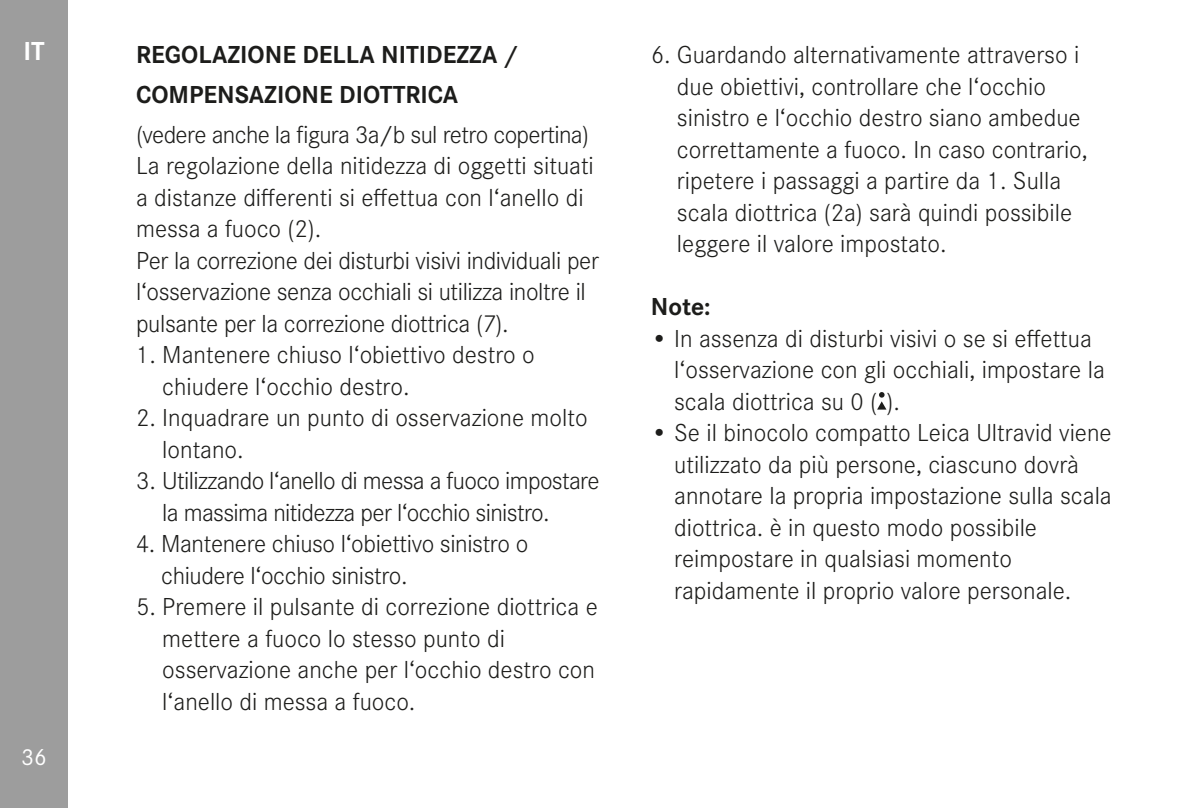
<style>
.page{position:relative;width:1191px;height:808px;background:#fff}
.page>*{position:absolute;margin:0;border:0;box-sizing:border-box;transform-origin:0 0}
.t1{font:700 27px "Corporate S";color:#fff}
.Body_Text{font:300 25.5px/31.5px "Corporate S";color:#1d1d1b}
.Body_Text-2{font:300 25.5px/31.5px "Corporate S";letter-spacing:-.025em;color:#1d1d1b}
.Heading_02{font:700 25.5px "Corporate S";color:#1d1d1b}
.Body_Text-3{font:700 25.5px "Corporate S";color:#1d1d1b}
.t2{font:24px "Corporate S";color:#fff}
</style>
<div class="page">
<div style="left:0;top:0;width:68px;height:808px;background:#9d9d9d"></div>
<svg style="left:877px;top:392px;width:9px;height:18px"></svg>
<p class="t1" style="left:23px;top:29px;width:23px">IT</p>
<p class="t2" style="left:21px;top:740px;width:27px">36</p>
<p class="Heading_02" style="left:136px;top:34px;width:383px">REGOLAZIONE DELLA NITIDEZZA /</p>
<p class="Heading_02" style="left:136px;top:74px;width:324px">COMPENSAZIONE DIOTTRICA</p>
<p class="Body_Text-2" style="left:136px;top:117px;width:454px">(vedere anche la figura 3a/b sul retro copertina)</p>
<p class="Body_Text" style="left:136px;top:148px;width:459px">La regolazione della nitidezza di oggetti situati a distanze differenti si effettua con l‘anello di messa a fuoco (2).</p>
<p class="Body_Text" style="left:136px;top:243px;width:464px">Per la correzione dei disturbi visivi individuali per l‘osservazione senza occhiali si utilizza inoltre il pulsante per la correzione diottrica (7).</p>
<p class="Body_Text" style="left:162px;top:337px;width:374px;text-indent:-26px">1. Mantenere chiuso l‘obiettivo destro o chiudere l‘occhio destro.</p>
<p class="Body_Text" style="left:162px;top:400px;width:427px;text-indent:-26px">2. Inquadrare un punto di osservazione molto lontano.</p>
<p class="Body_Text-2" style="left:162px;top:463px;width:439px;text-indent:-26px">3. Utilizzando l‘anello di messa a fuoco impostare la massima nitidezza per l‘occhio sinistro.</p>
<p class="Body_Text" style="left:161px;top:526px;width:368px;text-indent:-25px">4. Mantenere chiuso l‘obiettivo sinistro o chiudere l‘occhio sinistro.</p>
<p class="Body_Text" style="left:162px;top:589px;width:437px;text-indent:-26px">5. Premere il pulsante di correzione diottrica e mettere a fuoco lo stesso punto di osservazione anche per l‘occhio destro con l‘anello di messa a fuoco.</p>
<p class="Body_Text" style="left:677px;top:37px;width:412px;text-indent:-26px">6. Guardando alternativamente attraverso i due obiettivi, controllare che l‘occhio sinistro e l‘occhio destro siano ambedue correttamente a fuoco. In caso contrario, ripetere i passaggi a partire da 1. Sulla scala diottrica (2a) sarà quindi possibile leggere il valore impostato.</p>
<p class="Body_Text-3" style="left:651px;top:286px;width:61px">Note:</p>
<p class="Body_Text" style="left:674px;top:321px;width:432px;text-indent:-23px">• In assenza di disturbi visivi o se si effettua l‘osservazione con gli occhiali, impostare la scala diottrica su 0 ( ).</p>
<p class="Body_Text" style="left:674px;top:415px;width:439px;text-indent:-23px">• Se il binocolo compatto Leica Ultravid viene utilizzato da più persone, ciascuno dovrà annotare la propria impostazione sulla scala diottrica. è in questo modo possibile reimpostare in qualsiasi momento rapidamente il proprio valore personale.</p>
</div>
